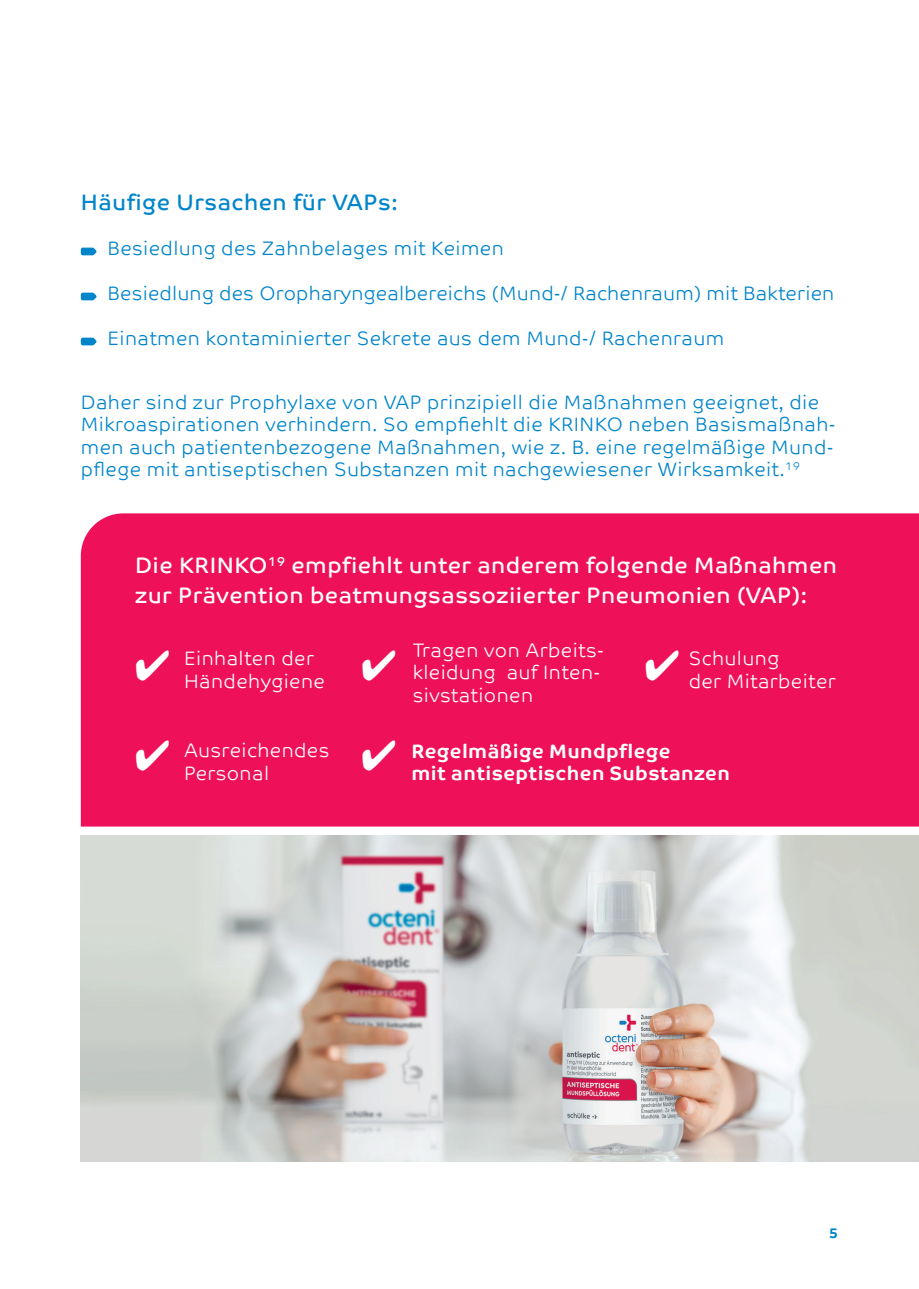
<style>
.page{position:relative;width:919px;height:1289px;background:#fff}
.page>*{position:absolute;margin:0;border:0;box-sizing:border-box;transform-origin:0 0}
.t1{font:22.5px/30px "Co Text";letter-spacing:.02em;color:#fff}
.t2{font:22.5px "Co Text";letter-spacing:.02em;color:#0085cb}
.t3{font:300 19.5px/22.5px "Co Text";letter-spacing:.02em;color:#0085cb}
.t4{font:300 19.5px/22.5px "Co Text";letter-spacing:.02em;color:#fff}
.t5{font:700 19.5px/22.5px "Co Text";letter-spacing:.02em;color:#fff}
.t6{font:700 14.25px "Co Text";color:#0085cb}
</style>
<div class="page">
<div style="left:81px;top:513px;width:837px;height:313px;background:#ee1059"></div>
<img style="left:81px;top:836px;width:837px;height:325px">
<svg style="left:81px;top:247px;width:16px;height:8px"></svg>
<svg style="left:81px;top:292px;width:16px;height:8px"></svg>
<svg style="left:81px;top:337px;width:16px;height:8px"></svg>
<div style="left:136px;top:650px;width:33px;height:120px;background:#ee1059"></div>
<div style="left:362px;top:650px;width:33px;height:120px;background:#ee1059"></div>
<svg style="left:645px;top:650px;width:33px;height:30px"></svg>
<p class="t2" style="left:81px;top:189px;width:318px">Häufige Ursachen für VAPs:</p>
<p class="t3" style="left:107px;top:237px;width:398px">Besiedlung des Zahnbelages mit Keimen</p>
<p class="t3" style="left:107px;top:282px;width:728px">Besiedlung des Oropharyngealbereichs (Mund-/ Rachenraum) mit Bakterien</p>
<p class="t3" style="left:107px;top:327px;width:618px">Einatmen kontaminierter Sekrete aus dem Mund-/ Rachenraum</p>
<p class="t3" style="left:81px;top:391px;width:756px">Daher sind zur Prophylaxe von VAP prinzipiell die Maßnahmen geeignet, die Mikroaspirationen verhindern. So empfiehlt die KRINKO neben Basismaßnah&shy;men auch patientenbezogene Maßnahmen, wie z. B. eine regelmäßige Mund&shy;pflege mit antiseptischen Substanzen mit nachgewiesener Wirksamkeit.<sup>19</sup></p>
<p class="t1" style="left:135px;top:550px;width:703px">Die KRINKO<sup>19</sup> empfiehlt unter anderem folgende Maßnahmen zur Prävention beatmungsassoziierter Pneumonien (VAP):</p>
<p class="t4" style="left:184px;top:647px;width:142px">Einhalten der<br>Händehygiene</p>
<p class="t4" style="left:184px;top:739px;width:147px">Ausreichendes<br>Personal</p>
<p class="t4" style="left:412px;top:638px;width:193px">Tragen von Arbeits&shy;kleidung auf Inten&shy;sivstationen</p>
<p class="t4" style="left:688px;top:647px;width:149px">Schulung<br>der Mitarbeiter</p>
<p class="t5" style="left:411px;top:739px;width:320px">Regelmäßige Mundpflege<br>mit antiseptischen Substanzen</p>
<p class="t6" style="left:828px;top:1224px;width:11px">5</p>
</div>
